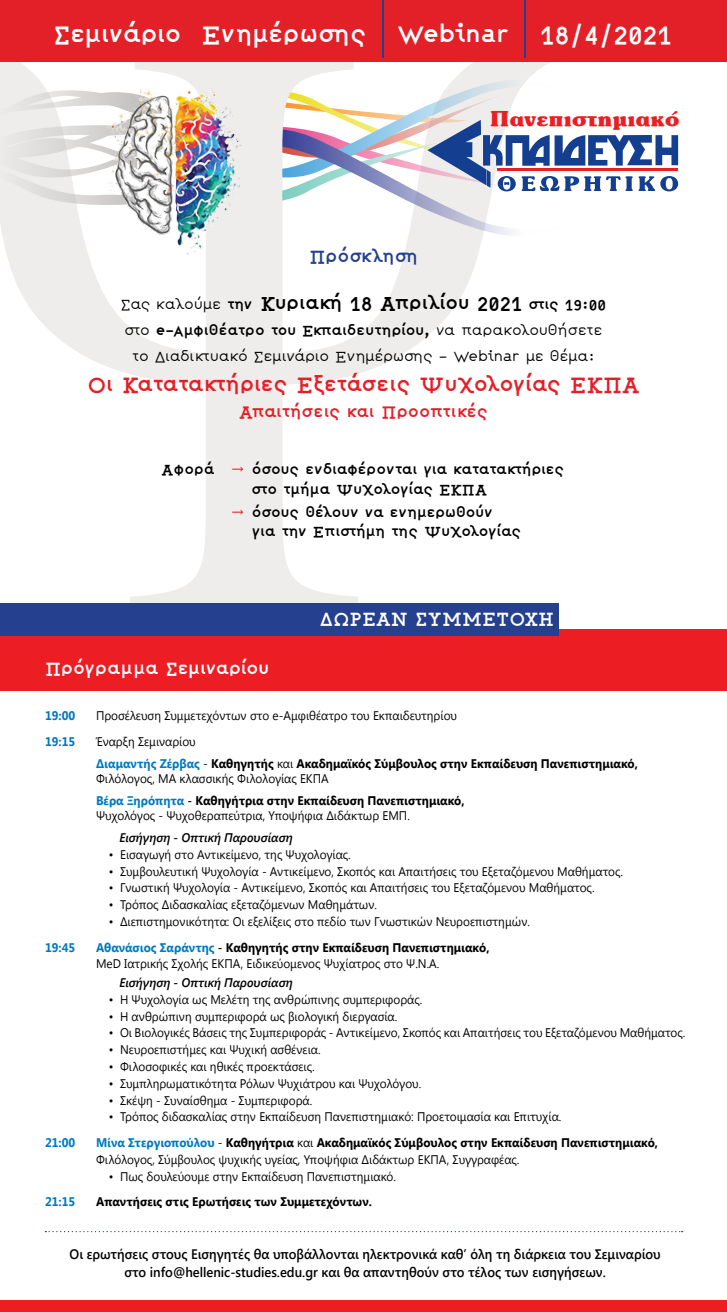
<style>
.page{position:relative;width:727px;height:1312px;background:#fff}
.page>*{position:absolute;margin:0;border:0;box-sizing:border-box;transform-origin:0 0}
.t1{font:700 27.5px "Fifteen";color:#fff}
.t2{font:700 23.75px "Fifteen";letter-spacing:-.035em;color:#e31f27}
.t3{font:900 22.38px "UB Souvenir";color:#ed1d24;scale:1.09 1}
.t4{font:700 21.25px "Fifteen";color:#000}
.t5{font:700 20px "Fifteen";color:#fff}
.t6{font:700 20px "Fifteen";color:#25408f}
.t7{font:700 18.75px "Fifteen";color:#e31f27}
.t8{font:700 16.25px/19.5px "Fifteen";color:#000}
.t9{font:16.25px/26.2px "Fifteen";color:#000;text-align:center}
.t10{font:600 13.75px/17.5px "Segoe UI";color:#000;text-align:center;scale:.94 1}
.t11{font:12.5px/16.8px "Segoe UI";color:#000;scale:.94 1}
.t12{font:700 12.5px/22.1px "Segoe UI";color:#000;scale:.94 1}
.t13{font:italic 600 12.5px "Segoe UI";color:#000;scale:.94 1}
.t14{font:700 12.5px "Segoe UI";color:#0079bf;scale:.94 1}
.s1{font-weight:400;font-size:16.25px}
.s2{font-size:16.25px}
.s3{font-weight:700}
.s4{font-family:"Segoe UI";font-weight:400;color:#e31f27}
.s5{font-weight:400}
.s6{color:#0079bf}
.s7{font-weight:600}
.s8{font-weight:700;color:#0079bf}
</style>
<div class="page">
<div style="left:0;top:629px;width:726px;height:682px;background:#ed1d24"></div>
<div style="left:0;top:691px;width:726px;height:607px;background:#fff"></div>
<svg style="left:0;top:61px;width:554px;height:542px"></svg>
<svg style="left:184px;top:78px;width:494px;height:133px"></svg>
<div style="left:0;top:0;width:726px;height:61px;background:#e31f27"></div>
<hr style="left:382px;top:0;width:2px;height:58px;background:#25408f">
<hr style="left:524px;top:0;width:1px;height:58px;background:#25408f">
<div style="left:0;top:603px;width:558px;height:32px;background:#25408f"></div>
<svg style="left:0;top:78px;width:161px;height:159px"></svg>
<img style="left:107px;top:79px;width:138px;height:177px">
<h1 class="t1" style="left:54px;top:6px;width:619px">Σεμινάριο Ενημέρωσης Webinar 18/4/2021</h1>
<h3 class="t6" style="left:309px;top:236px;width:109px">Πρόσκληση</h3>
<h3 class="t3" style="left:490px;top:106px;width:175px">Πανεπιστημιακό</h3>
<h3 class="t4" style="left:121px;top:281px;width:486px"><span class="s1">Σας καλούμε</span> <span class="s2">την</span> Κυριακή 18 Απριλίου 2021 <span class="s2">στις 19:00</span></h3>
<h3 class="t9" style="left:124px;top:315px;width:479px">στο <span class="s3">e-Aμφιθέατρο του Εκπαιδευτηρίου,</span> να παρακολουθήσετε το Διαδικτυακό Σεμινάριο Ενημέρωσης - Webinar με θέμα:</h3>
<h2 class="t2" style="left:87px;top:360px;width:553px">Οι Κατατακτήριες Εξετάσεις Ψυχολογίας ΕΚΠΑ</h2>
<h3 class="t7" style="left:239px;top:393px;width:250px">Απαιτήσεις και Προοπτικές</h3>
<h3 class="t8" style="left:251px;top:457px;width:314px;text-indent:-90px">Αφορά <span class="s4">→</span> όσους ενδιαφέρονται για κατατακτήριες στο τμήμα Ψυχολογίας ΕΚΠΑ</h3>
<h3 class="t8" style="left:251px;top:500px;width:271px;text-indent:-21px"><span class="s4">→</span> όσους θέλουν να ενημερωθούν<br>για την Επιστήμη της Ψυχολογίας</h3>
<h3 class="t5" style="left:45px;top:647px;width:225px">Πρόγραμμα Σεμιναρίου</h3>
<h3 class="t5" style="left:320px;top:597px;width:235px">ΔΩΡΕΑΝ ΣΥΜΜΕΤΟΧΗ</h3>
<p class="t14" style="left:45px;top:706px;width:34px">19:00</p>
<p class="t11" style="left:96px;top:706px;width:385px">Προσέλευση Συμμετεχόντων στο e-Αμφιθέατρο του Εκπαιδευτηρίου</p>
<p class="t14" style="left:45px;top:732px;width:34px">19:15</p>
<p class="t12" style="left:96px;top:729px;width:578px"><span class="s5">Έναρξη Σεμιναρίου<br></span><span class="s6">Διαμαντής Ζέρβας</span> <span class="s5">-</span> Καθηγητής <span class="s5">και</span> Ακαδημαϊκός Σύμβουλος στην Εκπαίδευση Πανεπιστημιακό,</p>
<p class="t12" style="left:96px;top:766px;width:393px"><span class="s5">Φιλόλογος, MA κλασσικής Φιλολογίας ΕΚΠΑ<br></span><span class="s6">Βέρα Ξηρόπητα</span> <span class="s7">-</span> Καθηγήτρια στην Εκπαίδευση Πανεπιστημιακό,</p>
<p class="t11" style="left:96px;top:806px;width:335px">Ψυχολόγος - Ψυχοθεραπεύτρια, Υποψήφια Διδάκτωρ ΕΜΠ.</p>
<p class="t13" style="left:119px;top:827px;width:186px">Εισήγηση - Οπτική Παρουσίαση</p>
<p class="t11" style="left:109px;top:845px;width:259px">• Εισαγωγή στο Αντικείμενο, της Ψυχολογίας.</p>
<p class="t11" style="left:109px;top:862px;width:548px">• Συμβουλευτική Ψυχολογία - Αντικείμενο, Σκοπός και Απαιτήσεις του Εξεταζόμενου Μαθήματος.</p>
<p class="t11" style="left:109px;top:878px;width:518px">• Γνωστική Ψυχολογία - Αντικείμενο, Σκοπός και Απαιτήσεις του Εξεταζόμενου Μαθήματος.</p>
<p class="t11" style="left:109px;top:895px;width:287px">• Τρόπος Διδασκαλίας εξεταζόμενων Μαθημάτων.</p>
<p class="t11" style="left:109px;top:912px;width:449px">• Διεπιστημονικότητα: Οι εξελίξεις στο πεδίο των Γνωστικών Νευροεπιστημών.</p>
<p class="t14" style="left:45px;top:938px;width:34px">19:45</p>
<p class="t11" style="left:96px;top:938px;width:420px"><span class="s8">Αθανάσιος Σαράντης</span> <span class="s7">-</span> <span class="s3">Καθηγητής στην Εκπαίδευση Πανεπιστημιακό,<br></span>MeD Ιατρικής Σχολής ΕΚΠΑ, Ειδικεύομενος Ψυχίατρος στο Ψ.Ν.Α.</p>
<p class="t13" style="left:119px;top:972px;width:186px">Εισήγηση - Οπτική Παρουσίαση</p>
<p class="t11" style="left:109px;top:990px;width:335px">• Η Ψυχολογία ως Μελέτη της ανθρώπινης συμπεριφοράς.</p>
<p class="t11" style="left:109px;top:1006px;width:308px">• Η ανθρώπινη συμπεριφορά ως βιολογική διεργασία.</p>
<p class="t11" style="left:109px;top:1023px;width:614px">• Οι Βιολογικές Βάσεις της Συμπεριφοράς - Αντικείμενο, Σκοπός και Απαιτήσεις του Εξεταζόμενου Μαθήματος.</p>
<p class="t11" style="left:109px;top:1040px;width:227px">• Νευροεπιστήμες και Ψυχική ασθένεια.</p>
<p class="t11" style="left:109px;top:1057px;width:220px">• Φιλοσοφικές και ηθικές προεκτάσεις.</p>
<p class="t11" style="left:109px;top:1074px;width:334px">• Συμπληρωματικότητα Ρόλων Ψυχιάτρου και Ψυχολόγου.</p>
<p class="t11" style="left:109px;top:1090px;width:218px">• Σκέψη - Συναίσθημα - Συμπεριφορά.</p>
<p class="t11" style="left:109px;top:1107px;width:483px">• Τρόπος διδασκαλίας στην Εκπαίδευση Πανεπιστημιακό: Προετοιμασία και Επιτυχία.</p>
<p class="t14" style="left:45px;top:1133px;width:34px">21:00</p>
<p class="t11" style="left:96px;top:1133px;width:599px"><span class="s8">Μίνα Στεργιοπούλου</span> - <span class="s3">Καθηγήτρια</span> και <span class="s3">Ακαδημαϊκός Σύμβουλος στην Εκπαίδευση Πανεπιστημιακό,<br></span>Φιλόλογος, Σύμβουλος ψυχικής υγείας, Υποψήφια Διδάκτωρ ΕΚΠΑ, Συγγραφέας.</p>
<p class="t11" style="left:109px;top:1166px;width:307px">• Πως δουλεύουμε στην Εκπαίδευση Πανεπιστημιακό.</p>
<p class="t14" style="left:45px;top:1192px;width:34px">21:15</p>
<p class="t12" style="left:96px;top:1189px;width:295px">Απαντήσεις στις Ερωτήσεις των Συμμετεχόντων.</p>
<p class="t10" style="left:69px;top:1243px;width:630px">Οι ερωτήσεις στους Εισηγητές θα υποβάλλονται ηλεκτρονικά καθ’ όλη τη διάρκεια του Σεμιναρίου στο info@hellenic-studies.edu.gr και θα απαντηθούν στο τέλος των εισηγήσεων.</p>
</div>
